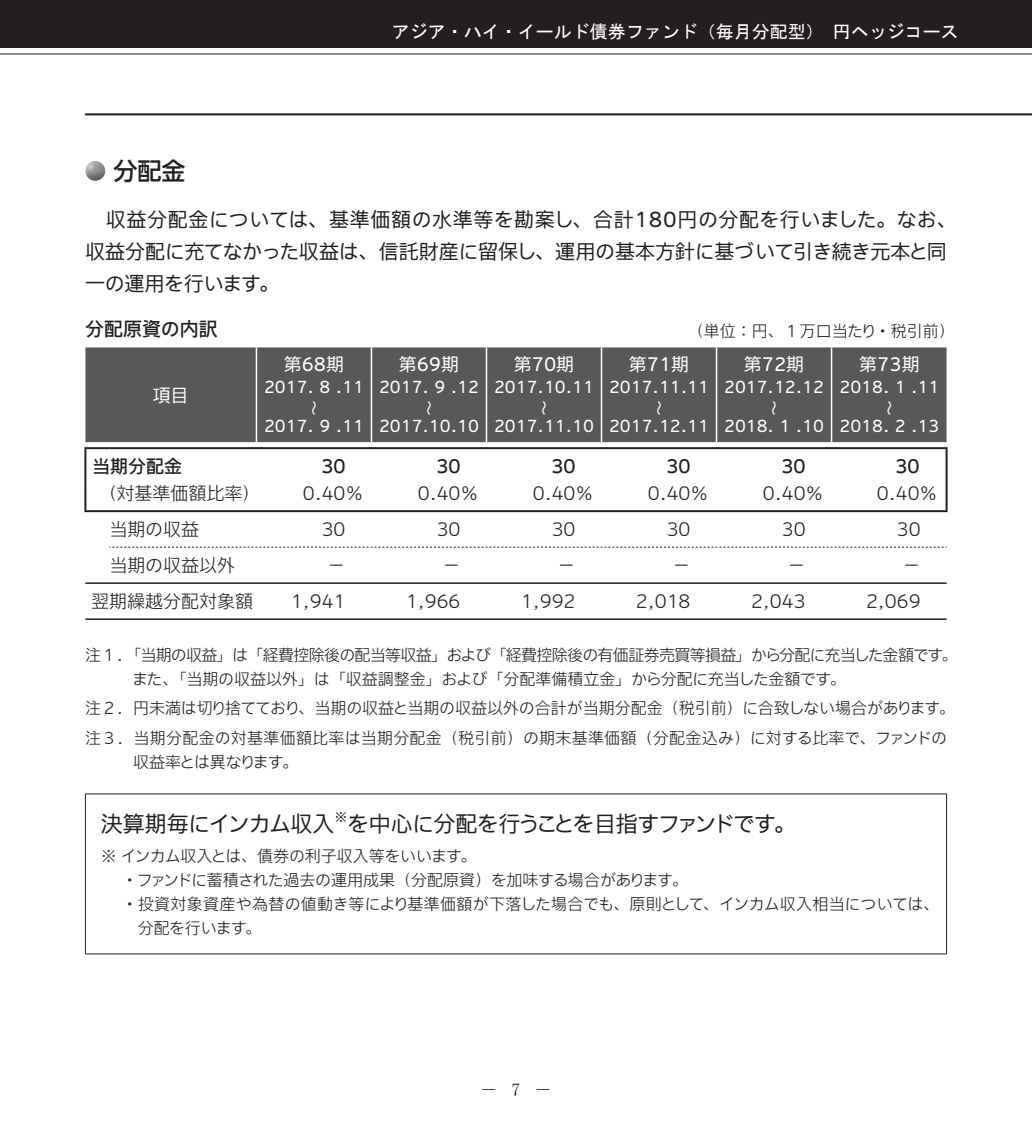
<style>
.page{position:relative;width:1032px;height:1134px;background:#fff}
.page>*{position:absolute;margin:0;border:0;box-sizing:border-box;transform-origin:0 0}
.t1{font:24px "UD Shin Go NT Pr 6 Medium 90 msp RKSJ H";color:#231f20}
.t2{font:22px "Iwa UCDA Goth Std Th 90 msp RKSJ H";letter-spacing:-.03em;color:#231f20}
.t3{font:20px/32px "Iwa UCDA Goth Std Th 90 msp RKSJ H";letter-spacing:.005em;color:#231f20}
.t4{font:19px "Iwa UCDA Goth Std Md 90 msp RKSJ H";color:#231f20}
.t5{font:18px "Iwa UCDA Goth Std Lt 90 msp RKSJ H";color:#231f20}
.t6{font:18px "MS Gothic";color:#fff}
.t7{font:18px "Iwa UCDA Goth Std Th 90 msp RKSJ H";color:#fff}
.t8{font:18px "Iwa UCDA Goth Std Md 90 msp RKSJ H";color:#231f20}
.t9{font:18px "MS Mincho";color:#231f20}
.t10{font:16px/29.6px "Iwa UCDA Goth Std Lt 90 msp RKSJ H";letter-spacing:-.01em;color:#231f20}
.t11{font:16px "Iwa UCDA Goth Std Th 90 msp RKSJ H";color:#fff}
.t12{font:16px/24px "Iwa UCDA Goth Std Lt 90 msp RKSJ H";letter-spacing:-.04em;color:#231f20}
.t13{font:16px "Iwa UCDA Goth Std Lt 90 msp RKSJ H";letter-spacing:.01em;color:#231f20}
.t14{font:16px "Iwa UCDA Goth Std Lt 90 msp RKSJ H";letter-spacing:-.07em;color:#231f20}
.t15{font:13.2px "Iwa UCDA Goth Std Th 90 msp RKSJ H";color:#231f20}
</style>
<div class="page">
<div style="left:0;top:0;width:1032px;height:48px;background:#231f20"></div>
<hr style="left:0;top:53px;width:1032px;height:1px;background:#231f20">
<img style="left:85px;top:161px;width:20px;height:20px">
<svg style="left:88px;top:164px;width:6px;height:5px"></svg>
<div style="left:85px;top:347px;width:861px;height:95px;background:#57585a"></div>
<hr style="left:256px;top:347px;width:1px;height:95px;background:#fff">
<hr style="left:371px;top:347px;width:1px;height:95px;background:#fff">
<hr style="left:486px;top:347px;width:1px;height:95px;background:#fff">
<hr style="left:601px;top:347px;width:1px;height:95px;background:#fff">
<hr style="left:716px;top:347px;width:1px;height:95px;background:#fff">
<hr style="left:831px;top:347px;width:1px;height:95px;background:#fff">
<hr style="left:84px;top:447px;width:25px;height:2px;background:#231f20">
<hr style="left:84px;top:449px;width:2px;height:35px;background:#231f20">
<hr style="left:109px;top:447px;width:838px;height:2px;background:#231f20">
<hr style="left:945px;top:449px;width:2px;height:35px;background:#231f20">
<hr style="left:84px;top:484px;width:2px;height:26px;background:#231f20">
<hr style="left:945px;top:484px;width:2px;height:26px;background:#231f20">
<hr style="left:84px;top:510px;width:863px;height:2px;background:#231f20">
<hr style="left:85px;top:582px;width:861px;height:2px;background:#231f20">
<hr style="left:85px;top:618px;width:861px;height:2px;background:#231f20">
<svg style="left:109px;top:547px;width:837px;height:1px"></svg>
<hr style="left:85px;top:793px;width:862px;height:1px;background:#231f20">
<hr style="left:85px;top:794px;width:1px;height:160px;background:#231f20">
<hr style="left:946px;top:794px;width:1px;height:160px;background:#231f20">
<hr style="left:85px;top:953px;width:862px;height:1px;background:#231f20">
<hr style="left:85px;top:113px;width:947px;height:2px;background:#231f20">
<p class="t6" style="left:392px;top:23px;width:568px">アジア・ハイ・イールド債券ファンド（毎月分配型） 円ヘッジコース</p>
<h1 class="t1" style="left:113px;top:162px;width:73px">分配金</h1>
<p class="t3" style="left:85px;top:206px;width:873px">　収益分配金については、基準価額の水準等を勘案し、合計180円の分配を行いました。なお、収益分配に充てなかった収益は、信託財産に留保し、運用の基本方針に基づいて引き続き元本と同一の運用を行います。</p>
<p class="t4" style="left:85px;top:322px;width:134px">分配原資の内訳</p>
<p class="t10" style="left:688px;top:318px;width:268px">（単位：円、１万口当たり・税引前）</p>
<p class="t7" style="left:153px;top:388px;width:37px">項目</p>
<p class="t7" style="left:284px;top:358px;width:62px">第68期</p>
<p class="t11" style="left:264px;top:381px;width:101px">2017. 8 .11</p>
<p class="t11" style="left:308px;top:416px;width:17px;rotate:-90deg">～</p>
<p class="t11" style="left:264px;top:420px;width:101px">2017. 9 .11</p>
<p class="t7" style="left:399px;top:358px;width:62px">第69期</p>
<p class="t11" style="left:379px;top:381px;width:101px">2017. 9 .12</p>
<p class="t11" style="left:423px;top:416px;width:17px;rotate:-90deg">～</p>
<p class="t11" style="left:379px;top:420px;width:101px">2017.10.10</p>
<p class="t7" style="left:514px;top:358px;width:62px">第70期</p>
<p class="t11" style="left:494px;top:381px;width:101px">2017.10.11</p>
<p class="t11" style="left:538px;top:416px;width:17px;rotate:-90deg">～</p>
<p class="t11" style="left:494px;top:420px;width:101px">2017.11.10</p>
<p class="t7" style="left:629px;top:358px;width:62px">第71期</p>
<p class="t11" style="left:609px;top:381px;width:101px">2017.11.11</p>
<p class="t11" style="left:653px;top:416px;width:17px;rotate:-90deg">～</p>
<p class="t11" style="left:609px;top:420px;width:101px">2017.12.11</p>
<p class="t7" style="left:744px;top:358px;width:62px">第72期</p>
<p class="t11" style="left:724px;top:381px;width:101px">2017.12.12</p>
<p class="t11" style="left:768px;top:416px;width:17px;rotate:-90deg">～</p>
<p class="t11" style="left:724px;top:420px;width:101px">2018. 1 .10</p>
<p class="t7" style="left:859px;top:358px;width:62px">第73期</p>
<p class="t11" style="left:839px;top:381px;width:101px">2018. 1 .11</p>
<p class="t11" style="left:883px;top:416px;width:17px;rotate:-90deg">～</p>
<p class="t11" style="left:839px;top:420px;width:101px">2018. 2 .13</p>
<p class="t8" style="left:92px;top:460px;width:92px">当期分配金</p>
<p class="t8" style="left:321px;top:460px;width:26px">30</p>
<p class="t8" style="left:436px;top:460px;width:26px">30</p>
<p class="t8" style="left:551px;top:460px;width:26px">30</p>
<p class="t8" style="left:666px;top:460px;width:26px">30</p>
<p class="t8" style="left:781px;top:460px;width:26px">30</p>
<p class="t8" style="left:895px;top:460px;width:26px">30</p>
<p class="t5" style="left:109px;top:486px;width:142px">(対基準価額比率)</p>
<p class="t5" style="left:303px;top:486px;width:62px">0.40％</p>
<p class="t5" style="left:418px;top:486px;width:62px">0.40％</p>
<p class="t5" style="left:533px;top:486px;width:62px">0.40％</p>
<p class="t5" style="left:648px;top:486px;width:62px">0.40％</p>
<p class="t5" style="left:763px;top:486px;width:62px">0.40％</p>
<p class="t5" style="left:877px;top:486px;width:62px">0.40％</p>
<p class="t5" style="left:109px;top:523px;width:91px">当期の収益</p>
<p class="t5" style="left:322px;top:523px;width:25px">30</p>
<p class="t5" style="left:437px;top:523px;width:25px">30</p>
<p class="t5" style="left:552px;top:523px;width:25px">30</p>
<p class="t5" style="left:667px;top:523px;width:25px">30</p>
<p class="t5" style="left:782px;top:523px;width:25px">30</p>
<p class="t5" style="left:897px;top:523px;width:25px">30</p>
<p class="t5" style="left:109px;top:558px;width:127px">当期の収益以外</p>
<p class="t5" style="left:327px;top:558px;width:19px">－</p>
<p class="t5" style="left:442px;top:558px;width:19px">－</p>
<p class="t5" style="left:557px;top:558px;width:19px">－</p>
<p class="t5" style="left:672px;top:558px;width:19px">－</p>
<p class="t5" style="left:787px;top:558px;width:19px">－</p>
<p class="t5" style="left:902px;top:558px;width:19px">－</p>
<p class="t5" style="left:91px;top:594px;width:163px">翌期繰越分配対象額</p>
<p class="t5" style="left:291px;top:594px;width:56px">1,941</p>
<p class="t5" style="left:406px;top:594px;width:56px">1,966</p>
<p class="t5" style="left:521px;top:594px;width:56px">1,992</p>
<p class="t5" style="left:636px;top:594px;width:56px">2,018</p>
<p class="t5" style="left:751px;top:594px;width:56px">2,043</p>
<p class="t5" style="left:866px;top:594px;width:56px">2,069</p>
<p class="t12" style="left:132px;top:645px;width:827px;text-indent:-47px">注１．「当期の収益」は「経費控除後の配当等収益」および「経費控除後の有価証券売買等損益」から分配に充当した金額です。また、「当期の収益以外」は「収益調整金」および「分配準備積立金」から分配に充当した金額です。</p>
<p class="t10" style="left:85px;top:696px;width:871px">注２．円未満は切り捨てており、当期の収益と当期の収益以外の合計が当期分配金（税引前）に合致しない場合があります。注３．当期分配金の対基準価額比率は当期分配金（税引前）の期末基準価額（分配金込み）に対する比率で、ファンドの</p>
<p class="t14" style="left:133px;top:756px;width:167px">収益率とは異なります。</p>
<h2 class="t2" style="left:101px;top:815px;width:235px">決算期毎にインカム収入</h2>
<p class="t15" style="left:335px;top:812px;width:15px">※</p>
<h2 class="t2" style="left:347px;top:815px;width:450px">を中心に分配を行うことを目指すファンドです。</h2>
<p class="t10" style="left:101px;top:843px;width:377px">※ インカム収入とは、債券の利子収入等をいいます。</p>
<p class="t10" style="left:122px;top:867px;width:567px">・ファンドに蓄積された過去の運用成果（分配原資）を加味する場合があります。</p>
<p class="t13" style="left:122px;top:897px;width:819px">・投資対象資産や為替の値動き等により基準価額が下落した場合でも、原則として、インカム収入相当については、</p>
<p class="t10" style="left:138px;top:915px;width:125px">分配を行います。</p>
<p class="t9" style="left:511px;top:1081px;width:10px">7</p>
<p class="t9" style="left:480px;top:1081px;width:73px">－　　－</p>
</div>
